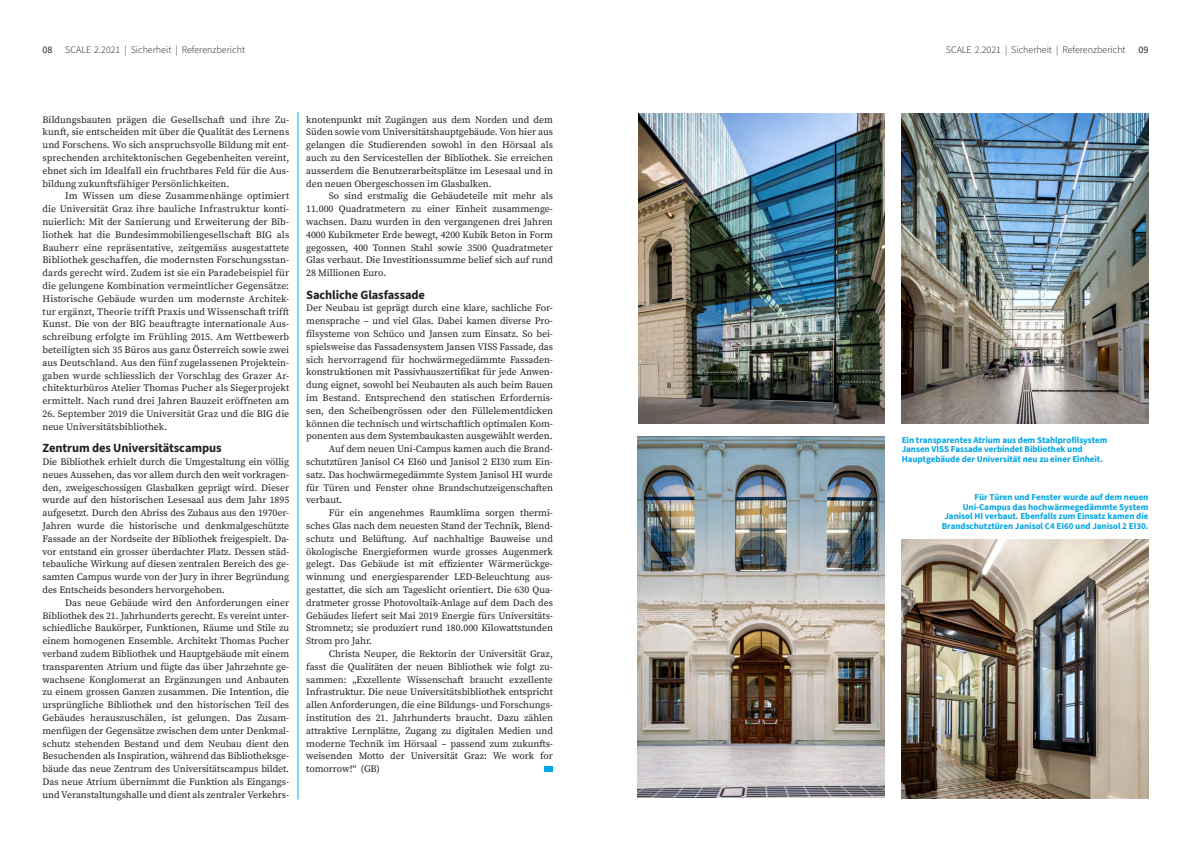
<style>
.page{position:relative;width:1191px;height:842px;background:#fff}
.page>*{position:absolute;margin:0;border:0;box-sizing:border-box;transform-origin:0 0}
.t1{font:700 12.5px "Source Sans 3";letter-spacing:-.01em;color:#231f20}
.t2{font:300 10px "Source Sans 3";color:#231f20}
.t3{font:10px "Source Sans 3";color:#231f20}
.t4{font:9.8px/12.8px "Source Serif Pro";letter-spacing:-.005em;color:#231f20;text-align:justify}
.t5{font:700 9px/9.6px "Source Sans 3";letter-spacing:-.005em;color:#00a6e5;text-align:right}
</style>
<div class="page">
<img style="left:638px;top:113px;width:246px;height:310px">
<img style="left:901px;top:113px;width:247px;height:310px">
<img style="left:637px;top:437px;width:247px;height:361px">
<img style="left:901px;top:539px;width:247px;height:259px">
<hr style="left:298px;top:112px;width:1px;height:687px;background:#00a6e5">
<div style="left:544px;top:766px;width:9px;height:6px;background:#00a6e5"></div>
<p class="t3" style="left:43px;top:43px;width:11px">08</p>
<p class="t2" style="left:65px;top:43px;width:181px">SCALE 2.2021 | Sicherheit | Referenzbericht</p>
<p class="t2" style="left:945px;top:43px;width:181px">SCALE 2.2021 | Sicherheit | Referenzbericht</p>
<p class="t3" style="left:1138px;top:43px;width:11px">09</p>
<p class="t4" style="left:43px;top:113px;width:248px">Bildungsbauten prägen die Gesellschaft und ihre Zu&shy;kunft, sie entscheiden mit über die Qualität des Lernens und Forschens. Wo sich anspruchsvolle Bildung mit ent&shy;sprechenden architektonischen Gegebenheiten vereint, ebnet sich im Idealfall ein fruchtbares Feld für die Aus&shy;bildung zukunftsfähiger Persönlichkeiten.</p>
<p class="t4" style="left:43px;top:190px;width:248px;text-indent:23px">Im Wissen um diese Zusammenhänge optimiert die Universität Graz ihre bauliche Infrastruktur konti&shy;nuierlich: Mit der Sanierung und Erweiterung der Bib&shy;liothek hat die Bundesimmobiliengesellschaft BIG als Bauherr eine repräsentative, zeitgemäss ausgestattete Bibliothek geschaffen, die modernsten Forschungsstan&shy;dards gerecht wird. Zudem ist sie ein Paradebeispiel für die gelungene Kombination vermeintlicher Gegensätze:<br>Historische Gebäude wurden um modernste Architek&shy;tur ergänzt, Theorie trifft Praxis und Wissenschaft trifft Kunst. Die von der BIG beauftragte internationale Aus&shy;schreibung erfolgte im Frühling 2015. Am Wettbewerb beteiligten sich 35 Büros aus ganz Österreich sowie zwei aus Deutschland. Aus den fünf zugelassenen Projektein&shy;gaben wurde schliesslich der Vorschlag des Grazer Ar&shy;chitekturbüros Atelier Thomas Pucher als Siegerprojekt ermittelt. Nach rund drei Jahren Bauzeit eröffneten am</p>
<p class="t4" style="left:43px;top:408px;width:248px">26. September 2019 die Universität Graz und die BIG die neue Universitätsbibliothek.</p>
<p class="t1" style="left:43px;top:440px;width:181px">Zentrum des Universitätscampus</p>
<p class="t4" style="left:43px;top:456px;width:248px">Die Bibliothek erhielt durch die Umgestaltung ein völlig neues Aussehen, das vor allem durch den weit vorkragen&shy;den, zweigeschossigen Glasbalken geprägt wird. Dieser wurde auf den historischen Lesesaal aus dem Jahr 1895 aufgesetzt. Durch den Abriss des Zubaus aus den 1970er-Jahren wurde die historische und denkmalgeschützte Fassade an der Nordseite der Bibliothek freigespielt. Da&shy;vor entstand ein grosser überdachter Platz. Dessen städ&shy;tebauliche Wirkung auf diesen zentralen Bereich des ge&shy;samten Campus wurde von der Jury in ihrer Begründung des Entscheids besonders hervorgehoben.</p>
<p class="t4" style="left:43px;top:596px;width:248px;text-indent:23px">Das neue Gebäude wird den Anforderungen einer Bibliothek des 21. Jahrhunderts gerecht. Es vereint unter&shy;schiedliche Baukörper, Funktionen, Räume und Stile zu einem homogenen Ensemble. Architekt Thomas Pucher verband zudem Bibliothek und Hauptgebäude mit einem transparenten Atrium und fügte das über Jahrzehnte ge&shy;wachsene Konglomerat an Ergänzungen und Anbauten zu einem grossen Ganzen zusammen. Die Intention, die ursprüngliche Bibliothek und den historischen Teil des Gebäudes herauszuschälen, ist gelungen. Das Zusam&shy;menfügen der Gegensätze zwischen dem unter Denkmal&shy;schutz stehenden Bestand und dem Neubau dient den Besuchenden als Inspiration, während das Bibliotheksge&shy;bäude das neue Zentrum des Universitätscampus bildet.<br>Das neue Atrium übernimmt die Funktion als Eingangs&shy;und Veranstaltungshalle und dient als zentraler Verkehrs-</p>
<p class="t4" style="left:306px;top:113px;width:248px">knotenpunkt mit Zugängen aus dem Norden und dem Süden sowie vom Universitätshauptgebäude. Von hier aus gelangen die Studierenden sowohl in den Hörsaal als auch zu den Servicestellen der Bibliothek. Sie erreichen ausserdem die Benutzerarbeitsplätze im Lesesaal und in den neuen Obergeschossen im Glasbalken.</p>
<p class="t4" style="left:306px;top:190px;width:248px;text-indent:23px">So sind erstmalig die Gebäudeteile mit mehr als 11.000 Quadratmetern zu einer Einheit zusammenge&shy;wachsen. Dazu wurden in den vergangenen drei Jahren 4000 Kubikmeter Erde bewegt, 4200 Kubik Beton in Form gegossen, 400 Tonnen Stahl sowie 3500 Quadratmeter Glas verbaut. Die Investitionssumme belief sich auf rund 28 Millionen Euro.</p>
<p class="t1" style="left:306px;top:286px;width:120px">Sachliche Glasfassade</p>
<p class="t4" style="left:306px;top:302px;width:248px">Der Neubau ist geprägt durch eine klare, sachliche For-</p>
<p class="t4" style="left:306px;top:315px;width:248px">mensprache – und viel Glas. Dabei kamen diverse Pro-</p>
<p class="t4" style="left:306px;top:328px;width:248px">filsysteme von Schüco und Jansen zum Einsatz. So bei-</p>
<p class="t4" style="left:306px;top:340px;width:248px">spielsweise das Fassadensystem Jansen VISS Fassade, das</p>
<p class="t4" style="left:306px;top:353px;width:248px">sich hervorragend für hochwärmegedämmte Fassaden-</p>
<p class="t4" style="left:306px;top:366px;width:248px">konstruktionen mit Passivhauszertifikat für jede Anwen-</p>
<p class="t4" style="left:306px;top:379px;width:248px">dung eignet, sowohl bei Neubauten als auch beim Bauen</p>
<p class="t4" style="left:306px;top:392px;width:248px">im Bestand. Entsprechend den statischen Erfordernis-</p>
<p class="t4" style="left:306px;top:404px;width:248px">sen, den Scheibengrössen oder den Füllelementdicken</p>
<p class="t4" style="left:306px;top:417px;width:248px">können die technisch und wirtschaftlich optimalen Kom-</p>
<p class="t4" style="left:306px;top:430px;width:248px">ponenten aus dem Systembaukasten ausgewählt werden.</p>
<p class="t4" style="left:329px;top:443px;width:225px">Auf dem neuen Uni-Campus kamen auch die Brand-</p>
<p class="t4" style="left:306px;top:456px;width:248px">schutztüren Janisol C4 EI60 und Janisol 2 EI30 zum Ein-</p>
<p class="t4" style="left:306px;top:468px;width:248px">satz. Das hochwärmegedämmte System Janisol HI wurde</p>
<p class="t4" style="left:306px;top:481px;width:248px">für Türen und Fenster ohne Brandschutzeigenschaften</p>
<p class="t4" style="left:306px;top:494px;width:37px">verbaut.</p>
<p class="t4" style="left:329px;top:507px;width:225px">Für ein angenehmes Raumklima sorgen thermi-</p>
<p class="t4" style="left:306px;top:520px;width:248px">sches Glas nach dem neuesten Stand der Technik, Blend-</p>
<p class="t4" style="left:306px;top:532px;width:248px">schutz und Belüftung. Auf nachhaltige Bauweise und</p>
<p class="t4" style="left:306px;top:545px;width:248px">ökologische Energieformen wurde grosses Augenmerk</p>
<p class="t4" style="left:306px;top:558px;width:248px">gelegt. Das Gebäude ist mit effizienter Wärmerückge-</p>
<p class="t4" style="left:306px;top:571px;width:248px">winnung und energiesparender LED-Beleuchtung aus-</p>
<p class="t4" style="left:306px;top:584px;width:247px">gestattet, die sich am Tageslicht orientiert. Die 630 Qua-</p>
<p class="t4" style="left:306px;top:596px;width:248px">dratmeter grosse Photovoltaik-Anlage auf dem Dach des</p>
<p class="t4" style="left:306px;top:609px;width:248px">Gebäudes liefert seit Mai 2019 Energie fürs Universitäts-</p>
<p class="t4" style="left:306px;top:622px;width:248px">Stromnetz; sie produziert rund 180.000 Kilowattstunden</p>
<p class="t4" style="left:306px;top:635px;width:67px">Strom pro Jahr.</p>
<p class="t4" style="left:329px;top:648px;width:225px">Christa Neuper, die Rektorin der Universität Graz,</p>
<p class="t4" style="left:306px;top:660px;width:248px">fasst die Qualitäten der neuen Bibliothek wie folgt zu-</p>
<p class="t4" style="left:306px;top:673px;width:248px">sammen: „Exzellente Wissenschaft braucht exzellente</p>
<p class="t4" style="left:306px;top:686px;width:248px">Infrastruktur. Die neue Universitätsbibliothek entspricht</p>
<p class="t4" style="left:306px;top:699px;width:248px">allen Anforderungen, die eine Bildungs- und Forschungs-</p>
<p class="t4" style="left:306px;top:712px;width:248px">institution des 21. Jahrhunderts braucht. Dazu zählen</p>
<p class="t4" style="left:306px;top:724px;width:248px">attraktive Lernplätze, Zugang zu digitalen Medien und</p>
<p class="t4" style="left:306px;top:737px;width:248px">moderne Technik im Hörsaal – passend zum zukunfts-</p>
<p class="t4" style="left:306px;top:750px;width:248px">weisenden Motto der Universität Graz: We work for</p>
<p class="t4" style="left:306px;top:763px;width:75px">tomorrow!“ (GB)</p>
<p class="t5" style="left:901px;top:435px;width:207px;text-align:left">Ein transparentes Atrium aus dem Stahlprofilsystem<br>Jansen VISS Fassade verbindet Bibliothek und<br>Hauptgebäude der Universität neu zu einer Einheit.</p>
<p class="t5" style="left:942px;top:493px;width:208px">Für Türen und Fenster wurde auf dem neuen Uni-Campus das hochwärmegedämmte System Janisol HI verbaut. Ebenfalls zum Einsatz kamen die Brandschutztüren Janisol C4 EI60 und Janisol 2 EI30.</p>
</div>
